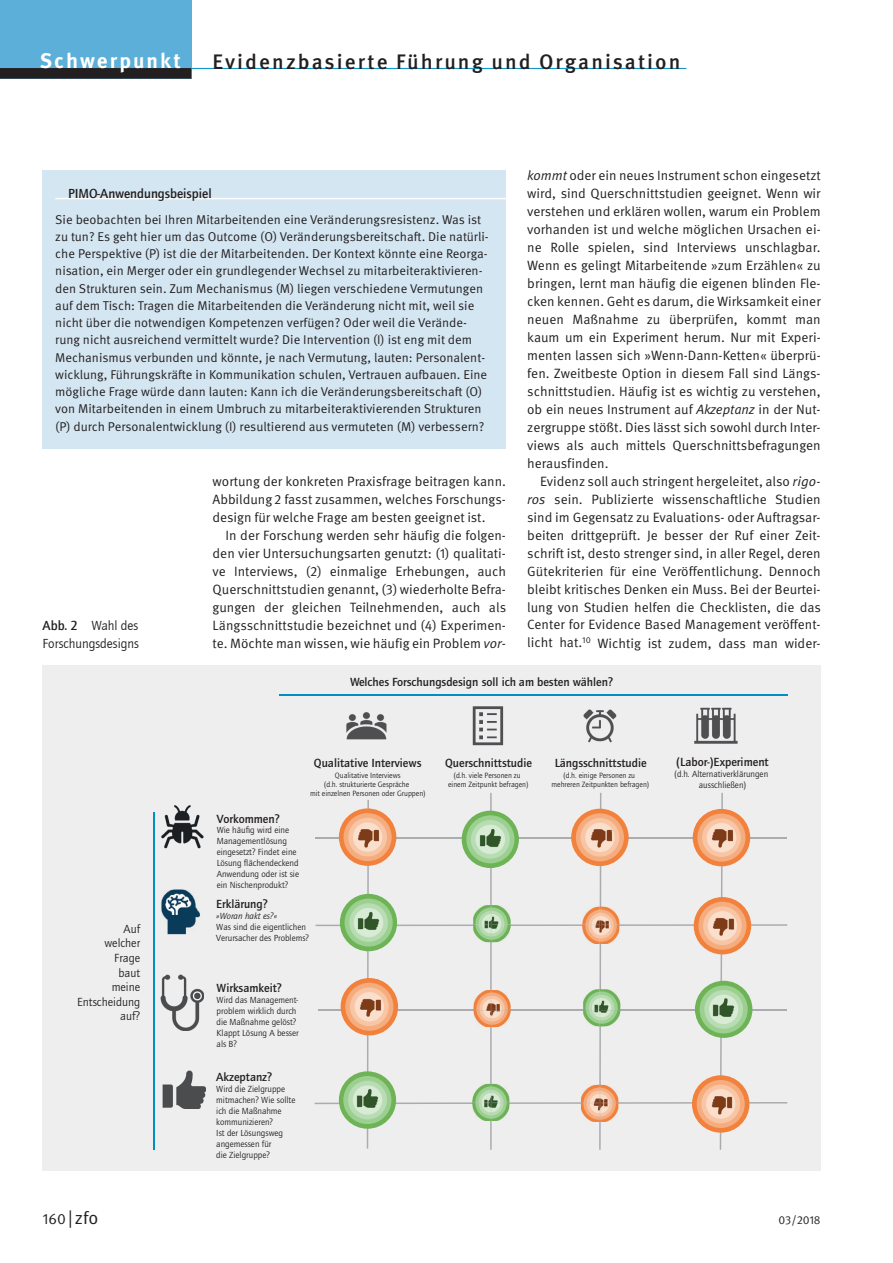
<style>
.page{position:relative;width:893px;height:1263px;background:#fff}
.page>*{position:absolute;margin:0;border:0;box-sizing:border-box;transform-origin:0 0}
.t1{font:500 21px "Meta Pro";letter-spacing:.1em;color:#231f20}
.t2{font:700 21px "Meta Pro";letter-spacing:.095em;color:#fff}
.t3{font:18px "Meta Pro Norm";color:#231f20}
.t4{font:13.5px/18px "Meta Pro Norm";color:#231f20;text-align:justify}
.t5{font:13.5px/18px "ITC Quay Sans Com";color:#231f20}
.t6{font:500 13.5px "ITC Quay Sans Com";color:#231f20}
.t7{font:12.75px/17.2px "Meta Pro Norm";color:#231f20}
.t8{font:500 12.15px "ITC Quay Sans Com";color:#231f20}
.t9{font:12.15px/14.7px "ITC Quay Sans Com";color:#231f20;text-align:right}
.t10{font:11.7px "Meta Pro Norm";letter-spacing:-.005em;color:#231f20}
.t11{font:9.15px/10.9px "ITC Quay Sans Com";color:#231f20}
.t12{font:italic 9.15px "ITC Quay Sans Com";color:#231f20}
.t13{font:7.95px/9.4px "ITC Quay Sans Com";color:#231f20;text-align:center}
.s1{font-weight:500}
.s2{font-family:"Meta Pro Norm Ita"}
.s3{font-size:15px}
</style>
<div class="page">
<hr style="left:176px;top:68px;width:510px;height:1px;background:#008ec4">
<div style="left:0;top:0;width:191px;height:79px;background:#5cafd8"></div>
<div style="left:0;top:68px;width:191px;height:11px;background:#231f20"></div>
<div style="left:43px;top:666px;width:778px;height:505px;background:#eeeeef"></div>
<hr style="left:153px;top:812px;width:1px;height:338px;background:#008ec4">
<hr style="left:279px;top:694px;width:508px;height:1px;background:#008ec4">
<svg style="left:315px;top:793px;width:472px;height:357px"></svg>
<img style="left:357px;top:826px;width:24px;height:24px">
<img style="left:161px;top:805px;width:43px;height:44px">
<img style="left:161px;top:889px;width:39px;height:45px">
<img style="left:161px;top:975px;width:43px;height:56px">
<img style="left:162px;top:1071px;width:44px;height:38px">
<img style="left:346px;top:712px;width:41px;height:28px">
<img style="left:472px;top:706px;width:32px;height:40px">
<img style="left:583px;top:709px;width:34px;height:34px">
<img style="left:694px;top:707px;width:44px;height:37px">
<div style="left:43px;top:170px;width:463px;height:279px;background:#d4e6f2"></div>
<hr style="left:55px;top:198px;width:451px;height:1px;background:#fff">
<h1 class="t2" style="left:40px;top:44px;width:143px">Schwerpunkt</h1>
<h1 class="t1" style="left:213px;top:45px;width:469px">Evidenzbasierte Führung und Organisation</h1>
<p class="t6" style="left:68px;top:185px;width:145px">PIMO-Anwendungsbeispiel</p>
<p class="t7" style="left:55px;top:210px;width:435px">Sie beobachten bei Ihren Mitarbeitenden eine Veränderungsresistenz. Was ist zu tun? Es geht hier um das Outcome (O) Veränderungsbereitschaft. Die natürli&shy;che Perspektive (P) ist die der Mitarbeitenden. Der Kontext könnte eine Reorga&shy;nisation, ein Merger oder ein grundlegender Wechsel zu mitarbeiteraktivieren&shy;den Strukturen sein. Zum Mechanismus (M) liegen verschiedene Vermutungen auf dem Tisch: Tragen die Mitarbeitenden die Veränderung nicht mit, weil sie nicht über die notwendigen Kompetenzen verfügen? Oder weil die Verände&shy;rung nicht ausreichend vermittelt wurde? Die Intervention (I) ist eng mit dem Mechanismus verbunden und könnte, je nach Vermutung, lauten: Personalent&shy;wicklung, Führungskräfte in Kommunikation schulen, Vertrauen aufbauen. Eine mögliche Frage würde dann lauten: Kann ich die Veränderungsbereitschaft (O) von Mitarbeitenden in einem Umbruch zu mitarbeiteraktivierenden Strukturen (P) durch Personalentwicklung (I) resultierend aus vermuteten (M) verbessern?</p>
<p class="t5" style="left:43px;top:616px;width:98px"><span class="s1">Abb. 2</span> Wahl des<br>Forschungsdesigns</p>
<p class="t4" style="left:213px;top:471px;width:295px">wortung der konkreten Praxisfrage beitragen kann.<br>Abbildung2 fasst zusammen, welches Forschungs&shy;design für welche Frage am besten geeignet ist.</p>
<p class="t4" style="left:213px;top:525px;width:295px;text-indent:13px">In der Forschung werden sehr häufig die folgen&shy;den vier Untersuchungsarten genutzt: (1) qualitati&shy;ve Interviews, (2) einmalige Erhebungen, auch Querschnittstudien genannt, (3) wiederholte Befra&shy;gungen der gleichen Teilnehmenden, auch als Längsschnittstudie bezeichnet und (4) Experimen&shy;te. Möchte man wissen, wie häufig ein Problem <span class="s2">vor-</span></p>
<p class="t4" style="left:527px;top:165px;width:295px"><span class="s2">kommt</span> oder ein neues Instrument schon eingesetzt wird, sind Querschnittstudien geeignet. Wenn wir verstehen und erklären wollen, warum ein Problem vorhanden ist und welche möglichen Ursachen ei&shy;ne Rolle spielen, sind Interviews unschlagbar.<br>Wenn es gelingt Mitarbeitende »zum Erzählen« zu bringen, lernt man häufig die eigenen blinden Fle&shy;cken kennen. Geht es darum, die Wirksamkeit einer neuen Maßnahme zu überprüfen, kommt man kaum um ein Experiment herum. Nur mit Experi&shy;menten lassen sich »Wenn-Dann-Ketten« überprü&shy;fen. Zweitbeste Option in diesem Fall sind Längs&shy;schnittstudien. Häufig ist es wichtig zu verstehen, ob ein neues Instrument auf <span class="s2">Akzeptanz</span> in der Nut&shy;zergruppe stößt. Dies lässt sich sowohl durch Inter&shy;views als auch mittels Querschnittsbefragungen herausfinden.</p>
<p class="t4" style="left:527px;top:471px;width:295px;text-indent:13px">Evidenz soll auch stringent hergeleitet, also <span class="s2">rigo&shy;ros</span> sein. Publizierte wissenschaftliche Studien sind im Gegensatz zu Evaluations- oder Auftragsar&shy;beiten drittgeprüft. Je besser der Ruf einer Zeit&shy;schrift ist, desto strenger sind, in aller Regel, deren Gütekriterien für eine Veröffentlichung. Dennoch bleibt kritisches Denken ein Muss. Bei der Beurtei&shy;lung von Studien helfen die Checklisten, die das Center for Evidence Based Management veröffent&shy;licht hat.<sup>10</sup> Wichtig ist zudem, dass man wider-</p>
<p class="t9" style="left:77px;top:921px;width:65px">Auf<br>welcher<br>Frage<br>baut<br>meine<br>Entscheidung auf?</p>
<p class="t8" style="left:350px;top:674px;width:265px">Welches Forschungsdesign soll ich am besten wählen?</p>
<p class="t8" style="left:217px;top:811px;width:65px">Vorkommen?</p>
<p class="t11" style="left:217px;top:825px;width:84px">Wie häufig wird eine<br>Managementlösung eingesetzt? Findet eine<br>Lösung flächendeckend<br>Anwendung oder ist sie ein Nischenprodukt?</p>
<p class="t8" style="left:314px;top:755px;width:109px">Qualitative Interviews</p>
<p class="t13" style="left:310px;top:770px;width:117px">Qualitative Interviews<br>(d.h. strukturierte Gespräche<br>mit einzelnen Personen oder Gruppen)</p>
<p class="t8" style="left:216px;top:896px;width:53px">Erklärung?</p>
<p class="t12" style="left:216px;top:910px;width:62px">»Woran hakt es?«</p>
<p class="t11" style="left:216px;top:921px;width:94px">Was sind die eigentlichen<br>Verursacher des Problems?</p>
<p class="t8" style="left:217px;top:980px;width:67px">Wirksamkeit?</p>
<p class="t11" style="left:217px;top:994px;width:84px">Wird das Management&shy;problem wirklich durch die Maßnahme gelöst?<br>Klappt Lösung A besser als B?</p>
<p class="t8" style="left:216px;top:1069px;width:57px">Akzeptanz?</p>
<p class="t11" style="left:216px;top:1083px;width:81px">Wird die Zielgruppe mitmachen? Wie sollte ich die Maßnahme kommunizieren?<br>Ist der Lösungsweg angemessen für<br>die Zielgruppe?</p>
<p class="t8" style="left:445px;top:755px;width:88px">Querschnittstudie</p>
<p class="t13" style="left:448px;top:770px;width:82px">(d.h. viele Personen zu einem Zeitpunkt befragen)</p>
<p class="t8" style="left:555px;top:755px;width:94px">Längsschnittstudie</p>
<p class="t13" style="left:551px;top:770px;width:99px">(d.h. einige Personen zu mehreren Zeitpunkten befragen)</p>
<p class="t8" style="left:676px;top:755px;width:94px">(Labor-)Experiment</p>
<p class="t11" style="left:674px;top:769px;width:95px;text-align:center">(d.h. Alternativerklärungen ausschließen)</p>
<h2 class="t3" style="left:43px;top:1204px;width:57px"><span class="s3">160</span> | zfo</h2>
<p class="t10" style="left:779px;top:1211px;width:44px">03/2018</p>
</div>
